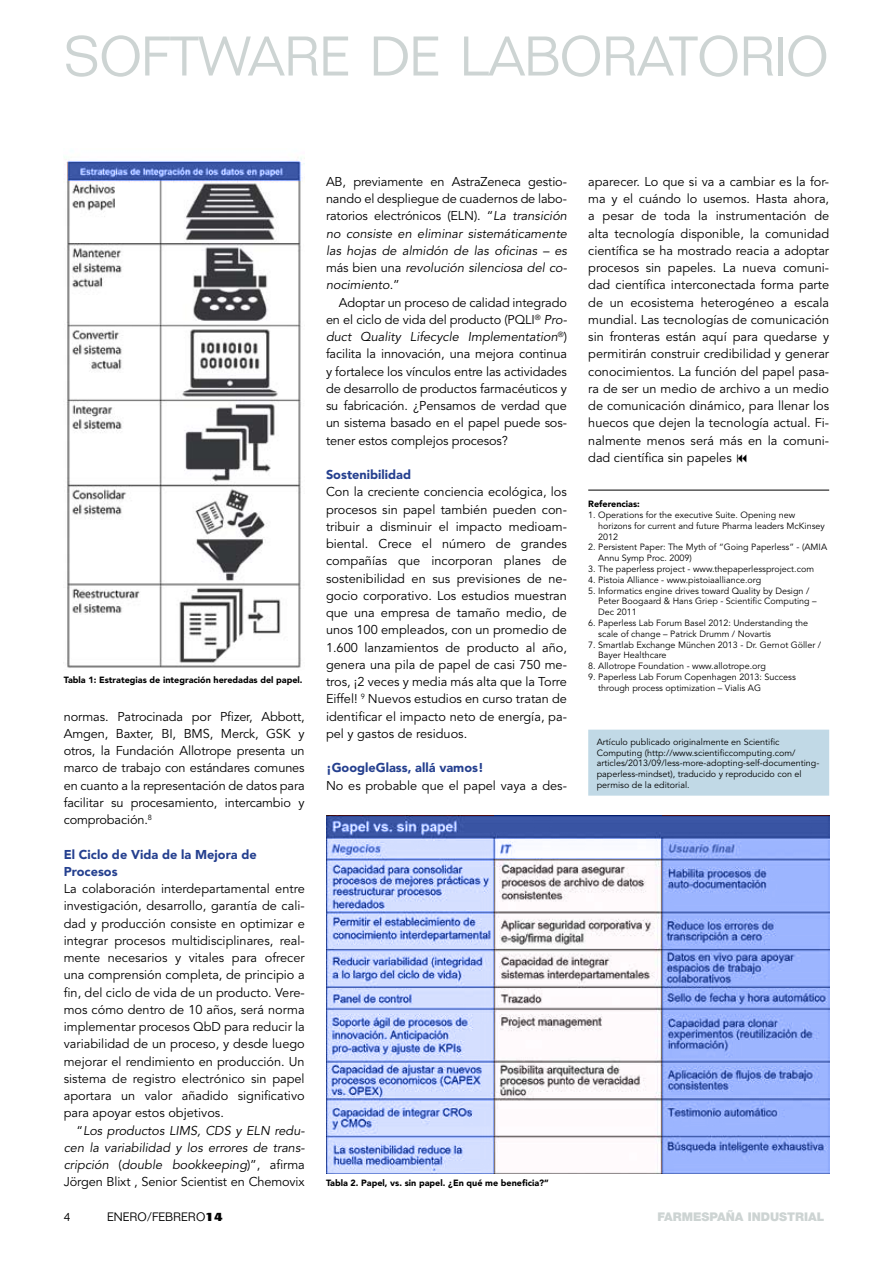
<style>
.page{position:relative;width:893px;height:1263px;background:#fff}
.page>*{position:absolute;margin:0;border:0;box-sizing:border-box;transform-origin:0 0}
.t1{font:300 54.6px "Folio";letter-spacing:-.015em;color:#cdd4d3}
.t2{font:12.75px/17.2px "Avenir";color:#000;text-align:justify}
.t3{font:italic 12.75px/17.2px "Avenir";color:#000;text-align:justify}
.t4{font:900 12.75px/17.2px "Avenir";color:#25408f}
.t5{font:900 12px "Helvetica Neue";color:#cdd4d3}
.t6{font:300 12px "Folio";color:#000}
.t7{font:9px/10.8px "Avenir";color:#000}
.t8{font:900 9px "Avenir";color:#000}
.s1{font-style:normal}
.s2{font-style:italic}
.s3{font-weight:800}
</style>
<div class="page">
<div style="left:588px;top:730px;width:241px;height:66px;background:#c1d9e6"></div>
<img style="left:493px;top:816px;width:169px;height:357px">
<img style="left:64px;top:156px;width:241px;height:512px">
<hr style="left:588px;top:490px;width:241px;height:1px;background:#000">
<svg style="left:326px;top:816px;width:167px;height:357px;background:#aabbec"></svg>
<svg style="left:662px;top:816px;width:167px;height:357px;background:#869feb"></svg>
<svg style="left:494px;top:816px;width:167px;height:43px"></svg>
<svg style="left:68px;top:161px;width:235px;height:20px;background:#5670bc"></svg>
<h1 class="t1" style="left:64px;top:24px;width:766px">SOFTWARE DE LABORATORIO</h1>
<p class="t8" style="left:64px;top:674px;width:240px">Tabla 1: Estrategias de integración heredadas del papel.</p>
<p class="t2" style="left:64px;top:708px;width:242px">normas. Patrocinada por Pfizer, Abbott, Amgen, Baxter, BI, BMS, Merck, GSK y otros, la Fundación Allotrope presenta un marco de trabajo con estándares comunes en cuanto a la representación de datos para facilitar su procesamiento, intercambio y comprobación.<sup>8</sup></p>
<p class="t4" style="left:64px;top:845px;width:195px">El Ciclo de Vida de la Mejora de<br>Procesos</p>
<p class="t2" style="left:64px;top:880px;width:242px">La colaboración interdepartamental entre investigación, desarrollo, garantía de cali&shy;dad y producción consiste en optimizar e integrar procesos multidisciplinares, real&shy;mente necesarios y vitales para ofrecer una comprensión completa, de principio a fin, del ciclo de vida de un producto. Vere&shy;mos cómo dentro de 10 años, será norma implementar procesos QbD para reducir la variabilidad de un proceso, y desde luego mejorar el rendimiento en producción. Un sistema de registro electrónico sin papel aportara un valor añadido significativo para apoyar estos objetivos.</p>
<p class="t3" style="left:64px;top:1122px;width:242px;text-indent:13px"><span class="s1">“</span>Los productos LIMS, CDS y ELN redu&shy;cen la variabilidad y los errores de trans&shy;cripción <span class="s1">(</span>double bookkeeping<span class="s1">)”, afirma Jörgen Blixt , Senior Scientist en Chemovix</span></p>
<p class="t3" style="left:326px;top:173px;width:242px"><span class="s1">AB, previamente en AstraZeneca gestio&shy;nando el despliegue de cuadernos de labo&shy;ratorios electrónicos (ELN). “</span>La transición no consiste en eliminar sistemáticamente las hojas de almidón de las oficinas – es <span class="s1">más bien una</span> revolución silenciosa del co&shy;nocimiento<span class="s1">.”</span></p>
<p class="t2" style="left:326px;top:294px;width:242px;text-indent:13px">Adoptar un proceso de calidad integrado en el ciclo de vida del producto (PQLI<sup>®</sup> <span class="s2">Pro&shy;duct Quality Lifecycle Implementation</span><sup>®</sup>) facilita la innovación, una mejora continua y fortalece los vínculos entre las actividades de desarrollo de productos farmacéuticos y su fabricación. ¿Pensamos de verdad que un sistema basado en el papel puede sos&shy;tener estos complejos procesos?</p>
<p class="t4" style="left:326px;top:466px;width:87px">Sostenibilidad</p>
<p class="t2" style="left:326px;top:484px;width:242px">Con la creciente conciencia ecológica, los procesos sin papel también pueden con&shy;tribuir a disminuir el impacto medioam&shy;biental. Crece el número de grandes compañías que incorporan planes de sostenibilidad en sus previsiones de ne&shy;gocio corporativo. Los estudios muestran que una empresa de tamaño medio, de unos 100 empleados, con un promedio de 1.600 lanzamientos de producto al año, genera una pila de papel de casi 750 me&shy;tros, ¡2 veces y media más alta que la Torre Eiffel! <sup>9</sup> Nuevos estudios en curso tratan de identificar el impacto neto de energía, pa&shy;pel y gastos de residuos.</p>
<p class="t4" style="left:326px;top:759px;width:159px">¡GoogleGlass, allá vamos!</p>
<p class="t2" style="left:326px;top:777px;width:242px">No es probable que el papel vaya a des-</p>
<p class="t8" style="left:326px;top:1178px;width:224px">Tabla 2. Papel, vs. sin papel. ¿En qué me beneficia?”</p>
<p class="t2" style="left:588px;top:173px;width:242px">aparecer. Lo que si va a cambiar es la for&shy;ma y el cuándo lo usemos. Hasta ahora, a pesar de toda la instrumentación de alta tecnología disponible, la comunidad científica se ha mostrado reacia a adoptar procesos sin papeles. La nueva comuni&shy;dad científica interconectada forma parte de un ecosistema heterogéneo a escala mundial. Las tecnologías de comunicación sin fronteras están aquí para quedarse y permitirán construir credibilidad y generar conocimientos. La función del papel pasa&shy;ra de ser un medio de archivo a un medio de comunicación dinámico, para llenar los huecos que dejen la tecnología actual. Fi&shy;nalmente menos será más en la comuni&shy;dad científica sin papeles</p>
<p class="t8" style="left:588px;top:499px;width:53px">Referencias:</p>
<p class="t7" style="left:598px;top:510px;width:228px;text-indent:-10px">1. Operations for the executive Suite. Opening new horizons for current and future Pharma leaders McKinsey<br>2012</p>
<p class="t7" style="left:598px;top:542px;width:230px;text-indent:-10px">2. Persistent Paper: The Myth of “Going Paperless” - (AMIA<br>Annu Symp Proc. 2009)</p>
<p class="t7" style="left:588px;top:564px;width:227px">3. The paperless project - www.thepaperlessproject.com</p>
<p class="t7" style="left:588px;top:574px;width:174px">4. Pistoia Alliance - www.pistoiaalliance.org</p>
<p class="t7" style="left:598px;top:585px;width:220px;text-indent:-10px">5. Informatics engine drives toward Quality by Design /<br>Peter Boogaard &amp; Hans Griep - Scientific Computing –<br>Dec 2011</p>
<p class="t7" style="left:598px;top:618px;width:212px;text-indent:-10px">6. Paperless Lab Forum Basel 2012: Understanding the scale of change – Patrick Drumm / Novartis</p>
<p class="t7" style="left:598px;top:639px;width:225px;text-indent:-10px">7. Smartlab Exchange München 2013 - Dr. Gernot Göller /<br>Bayer Healthcare</p>
<p class="t7" style="left:588px;top:661px;width:179px">8. Allotrope Foundation - www.allotrope.org</p>
<p class="t7" style="left:598px;top:672px;width:199px;text-indent:-10px">9. Paperless Lab Forum Copenhagen 2013: Success through process optimization – Vialis AG</p>
<p class="t7" style="left:597px;top:736px;width:224px">Artículo publicado originalmente en Scientific Computing (http://www.scientificcomputing.com/ articles/2013/09/less-more-adopting-self-documenting&shy;paperless-mindset), traducido y reproducido con el permiso de la editorial.</p>
<p class="t6" style="left:64px;top:1210px;width:8px">4</p>
<p class="t6" style="left:107px;top:1210px;width:117px">ENERO/FEBRERO<span class="s3">14</span></p>
<p class="t5" style="left:657px;top:1210px;width:168px">FARMESPAÑA INDUSTRIAL</p>
</div>
